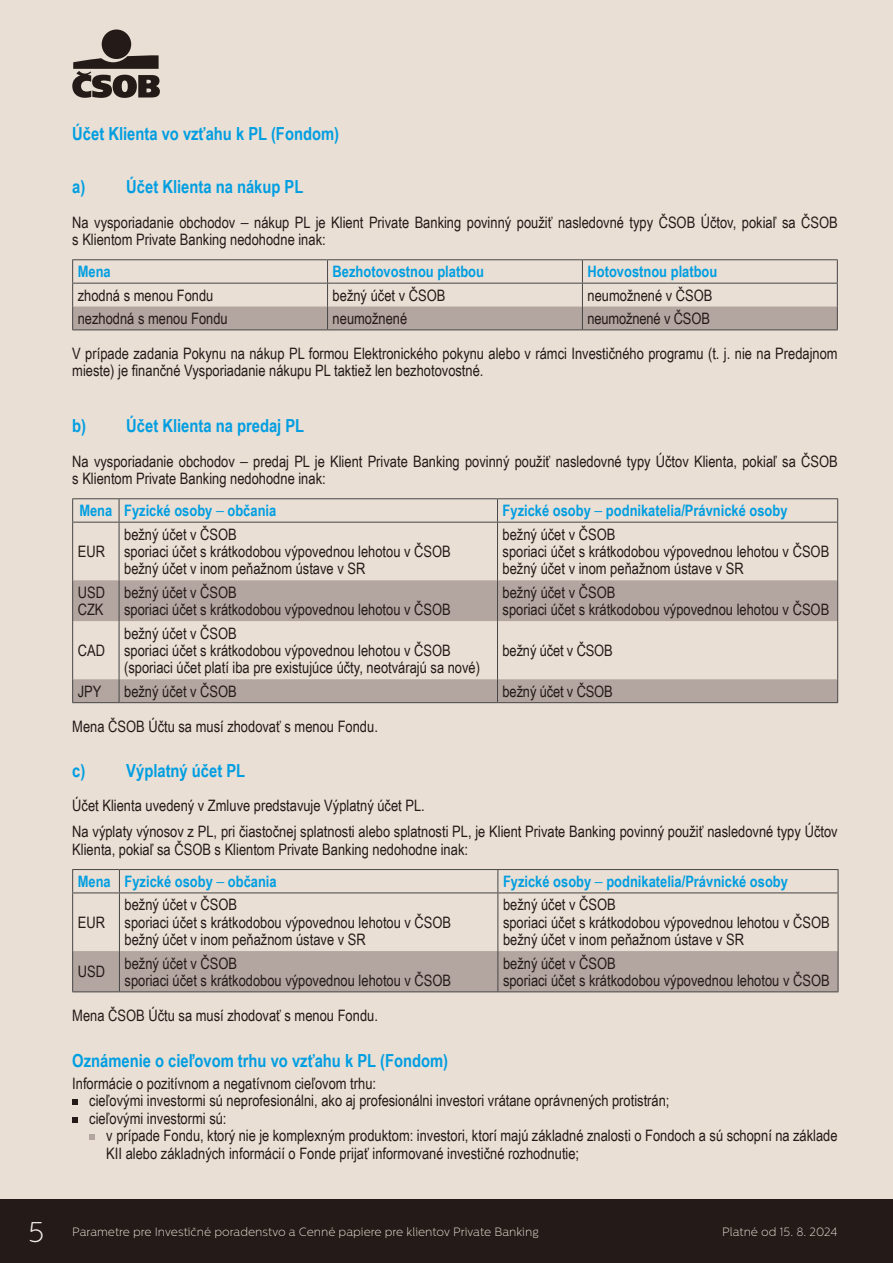
<style>
.page{position:relative;width:893px;height:1263px;background:#e9dfd5}
.page>*{position:absolute;margin:0;border:0;box-sizing:border-box;transform-origin:0 0}
.t1{font:200 28.5px "Centrale Sans";color:#f4efea}
.t2{font:700 18px "Arial Narrow";color:#009ee1}
.t3{font:15.75px/17.4px "Arial Narrow";color:#241a17}
.t4{font:700 15.75px "Arial Narrow";color:#009ee1}
.t5{font:200 12px "Centrale Sans";color:#e9dfd5}
.s1{font-family:"Linotype Univers 420 Cn"}
.s2{font-family:"Linotype Univers 420 Cn";font-weight:400}
.s3{font-weight:700;color:#009ee1}
.s4{font-family:"Linotype Univers 420 Cn";color:#009ee1}
</style>
<div class="page">
<div style="left:0;top:1199px;width:893px;height:64px;background:#241a17"></div>
<div style="left:102px;top:30px;width:29px;height:29px;background:#241a17;border-radius:50%"></div>
<svg style="left:72px;top:55px;width:88px;height:43px"></svg>
<hr style="left:72px;top:259px;width:256px;height:1px;background:#464646">
<hr style="left:328px;top:259px;width:254px;height:1px;background:#464646">
<hr style="left:582px;top:259px;width:256px;height:1px;background:#464646">
<svg style="left:72px;top:260px;width:766px;height:69px"></svg>
<hr style="left:72px;top:283px;width:256px;height:1px;background:#464646">
<hr style="left:328px;top:283px;width:254px;height:1px;background:#464646">
<hr style="left:582px;top:283px;width:256px;height:1px;background:#464646">
<hr style="left:72px;top:329px;width:256px;height:1px;background:#464646">
<hr style="left:328px;top:329px;width:254px;height:1px;background:#464646">
<hr style="left:582px;top:329px;width:256px;height:1px;background:#464646">
<svg style="left:73px;top:580px;width:764px;height:122px;fill:#b3a6a0"></svg>
<svg style="left:72px;top:499px;width:1px;height:23px"></svg>
<hr style="left:72px;top:498px;width:47px;height:1px;background:#464646">
<hr style="left:119px;top:498px;width:378px;height:1px;background:#464646">
<hr style="left:497px;top:498px;width:341px;height:1px;background:#464646">
<svg style="left:119px;top:499px;width:1px;height:23px"></svg>
<svg style="left:497px;top:499px;width:1px;height:23px"></svg>
<svg style="left:837px;top:499px;width:1px;height:23px"></svg>
<hr style="left:72px;top:522px;width:1px;height:58px;background:#464646">
<hr style="left:72px;top:580px;width:1px;height:41px;background:#464646">
<hr style="left:72px;top:621px;width:1px;height:58px;background:#464646">
<svg style="left:72px;top:679px;width:1px;height:23px"></svg>
<hr style="left:119px;top:522px;width:1px;height:58px;background:#464646">
<hr style="left:497px;top:522px;width:1px;height:58px;background:#464646">
<hr style="left:837px;top:522px;width:1px;height:58px;background:#464646">
<hr style="left:119px;top:580px;width:1px;height:41px;background:#464646">
<hr style="left:497px;top:580px;width:1px;height:41px;background:#464646">
<hr style="left:837px;top:580px;width:1px;height:41px;background:#464646">
<hr style="left:119px;top:621px;width:1px;height:58px;background:#464646">
<hr style="left:497px;top:621px;width:1px;height:58px;background:#464646">
<hr style="left:837px;top:621px;width:1px;height:58px;background:#464646">
<svg style="left:119px;top:679px;width:1px;height:23px"></svg>
<svg style="left:497px;top:679px;width:1px;height:23px"></svg>
<svg style="left:837px;top:679px;width:1px;height:23px"></svg>
<hr style="left:72px;top:522px;width:47px;height:1px;background:#464646">
<hr style="left:119px;top:522px;width:378px;height:1px;background:#464646">
<hr style="left:497px;top:522px;width:341px;height:1px;background:#464646">
<hr style="left:72px;top:702px;width:47px;height:1px;background:#464646">
<hr style="left:119px;top:702px;width:378px;height:1px;background:#464646">
<hr style="left:497px;top:702px;width:341px;height:1px;background:#464646">
<div style="left:73px;top:951px;width:765px;height:40px;background:#b3a6a0"></div>
<svg style="left:72px;top:870px;width:1px;height:22px"></svg>
<hr style="left:72px;top:869px;width:47px;height:1px;background:#464646">
<hr style="left:119px;top:869px;width:379px;height:1px;background:#464646">
<hr style="left:498px;top:869px;width:340px;height:1px;background:#464646">
<svg style="left:119px;top:870px;width:1px;height:22px"></svg>
<svg style="left:497px;top:870px;width:1px;height:22px"></svg>
<svg style="left:838px;top:870px;width:1px;height:22px"></svg>
<hr style="left:72px;top:893px;width:1px;height:58px;background:#464646">
<hr style="left:72px;top:951px;width:1px;height:40px;background:#464646">
<hr style="left:119px;top:893px;width:1px;height:58px;background:#464646">
<hr style="left:497px;top:893px;width:1px;height:58px;background:#464646">
<hr style="left:838px;top:893px;width:1px;height:58px;background:#464646">
<hr style="left:119px;top:951px;width:1px;height:40px;background:#464646">
<hr style="left:497px;top:951px;width:1px;height:40px;background:#464646">
<hr style="left:838px;top:951px;width:1px;height:40px;background:#464646">
<hr style="left:72px;top:892px;width:47px;height:1px;background:#464646">
<hr style="left:119px;top:892px;width:379px;height:1px;background:#464646">
<hr style="left:498px;top:892px;width:340px;height:1px;background:#464646">
<hr style="left:72px;top:991px;width:47px;height:1px;background:#464646">
<hr style="left:119px;top:991px;width:379px;height:1px;background:#464646">
<hr style="left:498px;top:991px;width:340px;height:1px;background:#464646">
<svg style="left:72px;top:1100px;width:5px;height:5px"></svg>
<svg style="left:72px;top:1117px;width:5px;height:5px"></svg>
<svg style="left:89px;top:1134px;width:5px;height:5px"></svg>
<p class="t2" style="left:72px;top:121px;width:268px">Účet Klienta vo vzťahu k PL (Fondom)</p>
<p class="t2" style="left:72px;top:173px;width:233px">a) Účet Klienta na nákup PL</p>
<p class="t3" style="left:72px;top:213px;width:767px">Na vysporiadanie obchodov <span class="s1">–</span> nákup PL je Klient Private Banking povinný použiť nasledovné typy ČSOB Účtov, pokiaľ sa ČSOB s Klientom Private Banking nedohodne inak:</p>
<p class="t4" style="left:78px;top:260px;width:35px">Mena</p>
<p class="t4" style="left:333px;top:260px;width:153px">Bezhotovostnou platbou</p>
<p class="t4" style="left:587px;top:260px;width:131px">Hotovostnou platbou</p>
<p class="t3" style="left:78px;top:286px;width:137px">zhodná s menou Fondu</p>
<p class="t3" style="left:333px;top:286px;width:114px">bežný účet v ČSOB</p>
<p class="t3" style="left:587px;top:286px;width:126px">neumožnené v ČSOB</p>
<p class="t3" style="left:78px;top:309px;width:152px">nezhodná s menou Fondu</p>
<p class="t3" style="left:333px;top:309px;width:76px">neumožnené</p>
<p class="t3" style="left:587px;top:309px;width:124px">neumožnené v ČSOB</p>
<p class="t3" style="left:72px;top:344px;width:767px">V prípade zadania Pokynu na nákup PL formou Elektronického pokynu alebo v rámci Investičného programu (t. j. nie na Predajnom mieste) je finančné Vysporiadanie nákupu PL taktiež len bezhotovostné.</p>
<p class="t2" style="left:72px;top:412px;width:234px">b) Účet Klienta na predaj PL</p>
<p class="t3" style="left:72px;top:452px;width:767px">Na vysporiadanie obchodov <span class="s1">–</span> predaj PL je Klient Private Banking povinný použiť nasledovné typy Účtov Klienta, pokiaľ sa ČSOB s Klientom Private Banking nedohodne inak:</p>
<p class="t4" style="left:79px;top:499px;width:198px">Mena Fyzické osoby <span class="s2">–</span> občania</p>
<p class="t4" style="left:503px;top:499px;width:286px">Fyzické osoby <span class="s2">–</span> podnikatelia/Právnické osoby</p>
<p class="t3" style="left:78px;top:542px;width:29px">EUR</p>
<p class="t3" style="left:124px;top:525px;width:328px">bežný účet v ČSOB<br>sporiaci účet s krátkodobou výpovednou lehotou v ČSOB bežný účet v inom peňažnom ústave v SR</p>
<p class="t3" style="left:503px;top:525px;width:328px">bežný účet v ČSOB<br>sporiaci účet s krátkodobou výpovednou lehotou v ČSOB bežný účet v inom peňažnom ústave v SR</p>
<p class="t3" style="left:78px;top:583px;width:29px">USD<br>CZK</p>
<p class="t3" style="left:124px;top:583px;width:328px">bežný účet v ČSOB<br>sporiaci účet s krátkodobou výpovednou lehotou v ČSOB</p>
<p class="t3" style="left:503px;top:583px;width:328px">bežný účet v ČSOB<br>sporiaci účet s krátkodobou výpovednou lehotou v ČSOB</p>
<p class="t3" style="left:78px;top:641px;width:29px">CAD</p>
<p class="t3" style="left:124px;top:624px;width:357px">bežný účet v ČSOB<br>sporiaci účet s krátkodobou výpovednou lehotou v ČSOB (sporiaci účet platí iba pre existujúce účty, neotvárajú sa nové)</p>
<p class="t3" style="left:503px;top:641px;width:112px">bežný účet v ČSOB</p>
<p class="t3" style="left:78px;top:682px;width:25px">JPY</p>
<p class="t3" style="left:124px;top:682px;width:114px">bežný účet v ČSOB</p>
<p class="t3" style="left:503px;top:682px;width:112px">bežný účet v ČSOB</p>
<p class="t3" style="left:72px;top:717px;width:307px">Mena ČSOB Účtu sa musí zhodovať s menou Fondu.</p>
<p class="t2" style="left:72px;top:756px;width:174px">c) Výplatný účet PL</p>
<p class="t3" style="left:72px;top:792px;width:767px;line-height:26px">Účet Klienta uvedený v Zmluve predstavuje Výplatný účet PL.<br>Na výplaty výnosov z PL, pri čiastočnej splatnosti alebo splatnosti PL, je Klient Private Banking povinný použiť nasledovné typy Účtov</p>
<p class="t3" style="left:78px;top:832px;width:392px;line-height:32.2px;text-indent:-5px">Klienta, pokiaľ sa ČSOB s Klientom Private Banking nedohodne inak:<br><span class="s3">Mena Fyzické osoby</span> <span class="s4">–</span> <span class="s3">občania</span></p>
<p class="t4" style="left:503px;top:869px;width:286px">Fyzické osoby <span class="s2">–</span> podnikatelia/Právnické osoby</p>
<p class="t3" style="left:78px;top:913px;width:29px">EUR</p>
<p class="t3" style="left:125px;top:895px;width:328px">bežný účet v ČSOB<br>sporiaci účet s krátkodobou výpovednou lehotou v ČSOB bežný účet v inom peňažnom ústave v SR</p>
<p class="t3" style="left:503px;top:895px;width:328px">bežný účet v ČSOB<br>sporiaci účet s krátkodobou výpovednou lehotou v ČSOB bežný účet v inom peňažnom ústave v SR</p>
<p class="t3" style="left:78px;top:962px;width:29px">USD</p>
<p class="t3" style="left:125px;top:954px;width:328px">bežný účet v ČSOB<br>sporiaci účet s krátkodobou výpovednou lehotou v ČSOB</p>
<p class="t3" style="left:503px;top:954px;width:328px">bežný účet v ČSOB<br>sporiaci účet s krátkodobou výpovednou lehotou v ČSOB</p>
<p class="t3" style="left:72px;top:1006px;width:307px">Mena ČSOB Účtu sa musí zhodovať s menou Fondu.</p>
<p class="t2" style="left:72px;top:1047px;width:377px">Oznámenie o cieľovom trhu vo vzťahu k PL (Fondom)</p>
<p class="t3" style="left:89px;top:1074px;width:582px;text-indent:-17px">Informácie o pozitívnom a negatívnom cieľovom trhu:<br>cieľovými investormi sú neprofesionálni, ako aj profesionálni investori vrátane oprávnených protistrán; cieľovými investormi sú:</p>
<p class="t3" style="left:106px;top:1126px;width:733px">v prípade Fondu, ktorý nie je komplexným produktom: investori, ktorí majú základné znalosti o Fondoch a sú schopní na základe<br>KII alebo základných informácií o Fonde prijať informované investičné rozhodnutie;</p>
<h1 class="t1" style="left:28px;top:1216px;width:18px">5</h1>
<p class="t5" style="left:72px;top:1225px;width:468px">Parametre pre Investičné poradenstvo a Cenné papiere pre klientov Private Banking</p>
<p class="t5" style="left:722px;top:1225px;width:117px">Platné od 15. 8. 2024</p>
</div>
